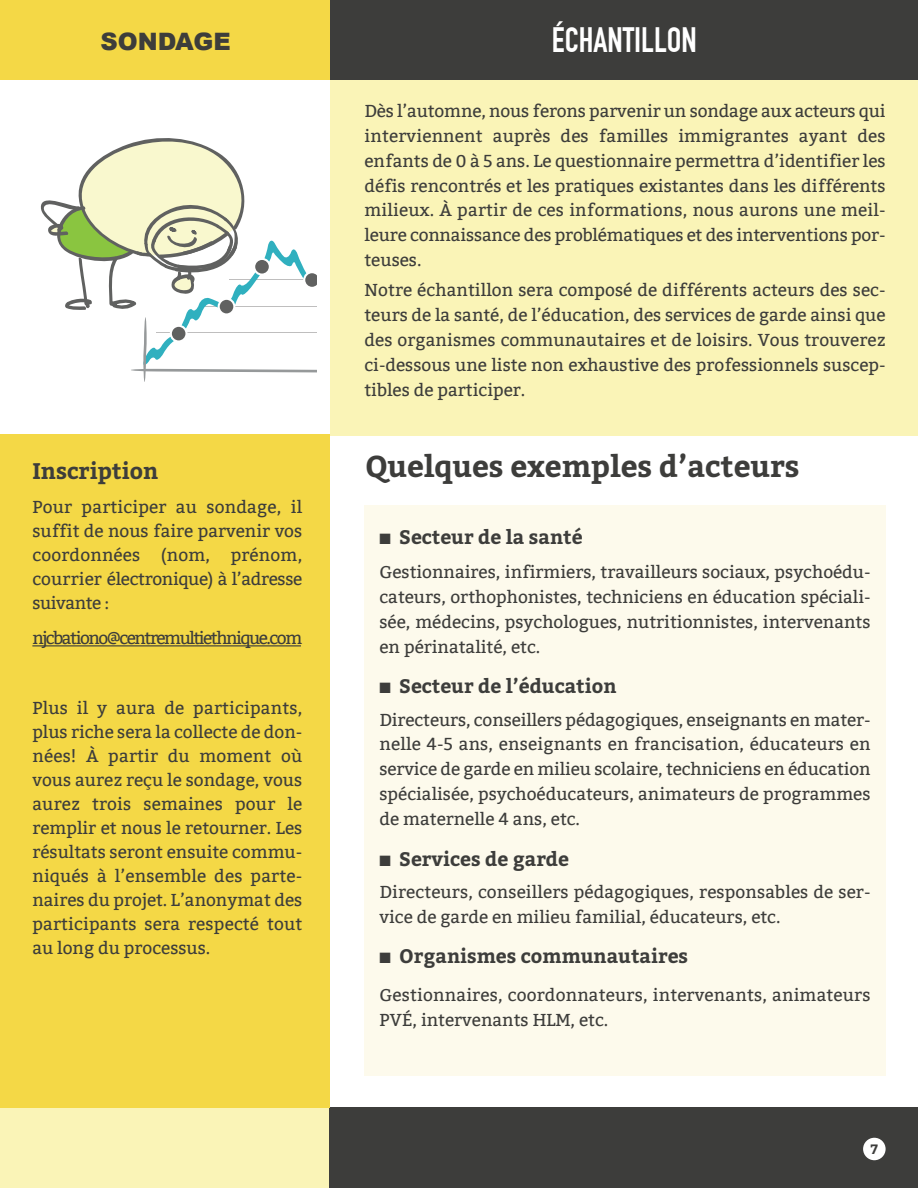
<style>
.page{position:relative;width:918px;height:1188px;background:#fff}
.page>*{position:absolute;margin:0;border:0;box-sizing:border-box;transform-origin:0 0}
.t1{font:700 34.5px "DIN Condensed";color:#fff}
.t2{font:700 30px "Bitter";color:#3d3d3b}
.t3{font:900 24px "Arial";color:#3d3d3b}
.t4{font:700 22.5px "Bitter";color:#3d3d3b}
.t5{font:700 19.5px "Bitter";color:#3d3d3b}
.t6{font:17.25px/24.9px "Bitter";color:#3d3d3b;text-align:justify}
.t7{font:17.25px "Bitter";letter-spacing:-.085em;color:#3d3d3b}
.t8{font:700 13.5px "Bitter";color:#3d3d3b}
</style>
<div class="page">
<div style="left:330px;top:73px;width:588px;height:363px;background:#faf4b7"></div>
<div style="left:0;top:0;width:330px;height:80px;background:#f4d846"></div>
<div style="left:330px;top:0;width:588px;height:80px;background:#3d3d3b"></div>
<div style="left:0;top:1108px;width:330px;height:80px;background:#faf4b7"></div>
<div style="left:330px;top:1108px;width:588px;height:80px;background:#3d3d3b"></div>
<div style="left:863px;top:1138px;width:23px;height:22px;background:#fff;border-radius:50%"></div>
<div style="left:0;top:434px;width:330px;height:674px;background:#f4d846"></div>
<hr style="left:32px;top:645px;width:269px;height:1px;background:#3d3d3b">
<svg style="left:40px;top:138px;width:276px;height:244px"></svg>
<div style="left:364px;top:505px;width:522px;height:570px;background:#fdfaec"></div>
<h3 class="t3" style="left:100px;top:23px;width:132px">SONDAGE</h3>
<h3 class="t4" style="left:32px;top:454px;width:127px">Inscription</h3>
<p class="t6" style="left:32px;top:496px;width:271px;line-height:24px">Pour participer au sondage, il suffit de nous faire parvenir vos coordonnées (nom, prénom, courrier électronique) à l’adresse suivante :</p>
<p class="t7" style="left:32px;top:628px;width:271px">njcbationo@centremultiethnique.com</p>
<p class="t6" style="left:32px;top:696px;width:271px;line-height:24px">Plus il y aura de participants, plus riche sera la collecte de don&shy;nées! À partir du moment où vous aurez reçu le sondage, vous aurez trois semaines pour le remplir et nous le retourner. Les résultats seront ensuite commu&shy;niqués à l’ensemble des parte&shy;naires du projet. L’anonymat des participants sera respecté tout au long du processus.</p>
<h1 class="t1" style="left:552px;top:28px;width:146px">ÉCHANTILLON</h1>
<p class="t6" style="left:364px;top:99px;width:523px">Dès l’automne, nous ferons parvenir un sondage aux acteurs qui interviennent auprès des familles immigrantes ayant des enfants de 0 à 5 ans. Le questionnaire permettra d’identifier les défis rencontrés et les pratiques existantes dans les différents milieux. À partir de ces informations, nous aurons une meil&shy;leure connaissance des problématiques et des interventions por&shy;teuses.</p>
<p class="t6" style="left:365px;top:278px;width:523px">Notre échantillon sera composé de différents acteurs des sec&shy;teurs de la santé, de l’éducation, des services de garde ainsi que des organismes communautaires et de loisirs. Vous trouverez ci-dessous une liste non exhaustive des professionnels suscep&shy;tibles de participer.</p>
<h2 class="t2" style="left:365px;top:444px;width:436px">Quelques exemples d’acteurs</h2>
<p class="t5" style="left:379px;top:523px;width:205px">■ Secteur de la santé</p>
<p class="t6" style="left:379px;top:560px;width:493px">Gestionnaires, infirmiers, travailleurs sociaux, psychoédu&shy;cateurs, orthophonistes, techniciens en éducation spéciali&shy;sée, médecins, psychologues, nutritionnistes, intervenants en périnatalité, etc.</p>
<p class="t5" style="left:379px;top:672px;width:239px">■ Secteur de l’éducation</p>
<p class="t6" style="left:379px;top:707px;width:493px">Directeurs, conseillers pédagogiques, enseignants en mater&shy;nelle 4-5 ans, enseignants en francisation, éducateurs en service de garde en milieu scolaire, techniciens en éducation spécialisée, psychoéducateurs, animateurs de programmes de maternelle 4 ans, etc.</p>
<p class="t5" style="left:379px;top:844px;width:191px">■ Services de garde</p>
<p class="t6" style="left:379px;top:880px;width:493px">Directeurs, conseillers pédagogiques, responsables de ser&shy;vice de garde en milieu familial, éducateurs, etc.</p>
<p class="t5" style="left:379px;top:942px;width:310px">■ Organismes communautaires</p>
<p class="t6" style="left:379px;top:983px;width:493px">Gestionnaires, coordonnateurs, intervenants, animateurs<br>PVÉ, intervenants HLM, etc.</p>
<p class="t8" style="left:871px;top:1139px;width:9px">7</p>
</div>
